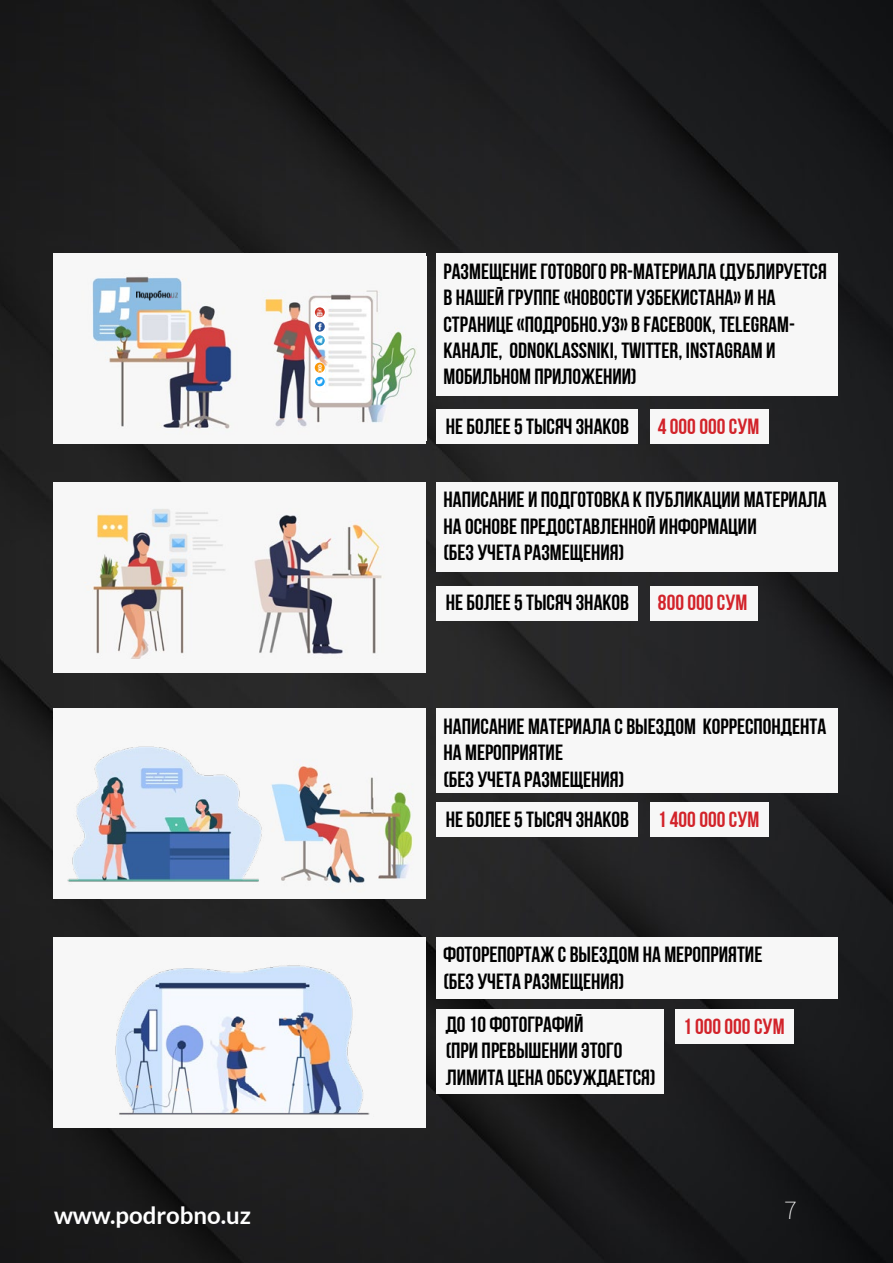
<style>
.page{position:relative;width:893px;height:1263px;background:#fff}
.page>*{position:absolute;margin:0;border:0;box-sizing:border-box;transform-origin:0 0}
.t1{font:200 27px "Source Sans Pro";color:#fff}
.t2{font:700 24px "Lato";color:#fff}
.t3{font:21.9px/26.2px "Bebas Neue Cyrillic";color:#000}
.t4{font:21.9px "Bebas Neue Cyrillic";color:#d2232a}
</style>
<div class="page">
<img style="left:0;top:0;width:893px;height:1263px">
<div style="left:53px;top:253px;width:373px;height:191px;background:#f7f7f7"></div>
<div style="left:53px;top:708px;width:373px;height:191px;background:#f7f7f7"></div>
<div style="left:53px;top:482px;width:373px;height:190px;background:#f7f7f7"></div>
<div style="left:53px;top:937px;width:373px;height:190px;background:#f7f7f7"></div>
<div style="left:436px;top:253px;width:402px;height:142px;background:#f7f7f7"></div>
<div style="left:436px;top:708px;width:402px;height:85px;background:#f7f7f7"></div>
<div style="left:436px;top:482px;width:402px;height:90px;background:#f7f7f7"></div>
<div style="left:436px;top:937px;width:402px;height:61px;background:#f7f7f7"></div>
<img style="left:92px;top:277px;width:324px;height:152px">
<div style="left:651px;top:409px;width:118px;height:35px;background:#f7f7f7"></div>
<div style="left:651px;top:803px;width:118px;height:34px;background:#f7f7f7"></div>
<div style="left:651px;top:586px;width:107px;height:34px;background:#f7f7f7"></div>
<div style="left:676px;top:1009px;width:118px;height:35px;background:#f7f7f7"></div>
<div style="left:436px;top:409px;width:201px;height:35px;background:#f7f7f7"></div>
<div style="left:436px;top:803px;width:201px;height:34px;background:#f7f7f7"></div>
<div style="left:436px;top:586px;width:201px;height:34px;background:#f7f7f7"></div>
<div style="left:436px;top:1009px;width:227px;height:84px;background:#f7f7f7"></div>
<div style="left:314px;top:307px;width:11px;height:34px;background:#fff"></div>
<svg style="left:314px;top:335px;width:12px;height:12px"></svg>
<div style="left:313px;top:362px;width:12px;height:12px;background:#fff;border-radius:50%"></div>
<div style="left:314px;top:366px;width:11px;height:25px;background:#fff"></div>
<svg style="left:315px;top:363px;width:10px;height:23px"></svg>
<svg style="left:315px;top:307px;width:10px;height:38px"></svg>
<img style="left:136px;top:291px;width:41px;height:9px">
<img style="left:93px;top:509px;width:289px;height:150px">
<img style="left:115px;top:965px;width:255px;height:150px">
<img style="left:274px;top:766px;width:139px;height:118px">
<img style="left:67px;top:746px;width:207px;height:136px">
<p class="t3" style="left:443px;top:258px;width:385px">РАЗМЕЩЕНИЕ ГОТОВОГО PR-МАТЕРИАЛА (ДУБЛИРУЕТСЯ В НАШЕЙ ГРУППЕ «НОВОСТИ УЗБЕКИСТАНА» И НА СТРАНИЦЕ «ПОДРОБНО.УЗ» В FACEBOOK, TELEGRAM-КАНАЛЕ, ODNOKLASSNIKI, TWITTER, INSTAGRAM И МОБИЛЬНОМ ПРИЛОЖЕНИИ)</p>
<p class="t3" style="left:446px;top:413px;width:185px">НЕ БОЛЕЕ 5 ТЫСЯЧ ЗНАКОВ</p>
<p class="t4" style="left:658px;top:414px;width:103px">4 000 000 СУМ</p>
<p class="t3" style="left:443px;top:487px;width:385px">НАПИСАНИЕ И ПОДГОТОВКА К ПУБЛИКАЦИИ МАТЕРИАЛА<br>НА ОСНОВЕ ПРЕДОСТАВЛЕННОЙ ИНФОРМАЦИИ<br>(БЕЗ УЧЕТА РАЗМЕЩЕНИЯ)</p>
<p class="t3" style="left:446px;top:589px;width:185px">НЕ БОЛЕЕ 5 ТЫСЯЧ ЗНАКОВ</p>
<p class="t4" style="left:658px;top:590px;width:91px">800 000 СУМ</p>
<p class="t3" style="left:443px;top:713px;width:384px">НАПИСАНИЕ МАТЕРИАЛА С ВЫЕЗДОМ КОРРЕСПОНДЕНТА<br>НА МЕРОПРИЯТИЕ<br>(БЕЗ УЧЕТА РАЗМЕЩЕНИЯ)</p>
<p class="t3" style="left:446px;top:806px;width:185px">НЕ БОЛЕЕ 5 ТЫСЯЧ ЗНАКОВ</p>
<p class="t4" style="left:658px;top:807px;width:103px">1 400 000 СУМ</p>
<p class="t3" style="left:443px;top:941px;width:320px">ФОТОРЕПОРТАЖ С ВЫЕЗДОМ НА МЕРОПРИЯТИЕ (БЕЗ УЧЕТА РАЗМЕЩЕНИЯ)</p>
<p class="t3" style="left:446px;top:1011px;width:211px">ДО 10 ФОТОГРАФИЙ<br>(ПРИ ПРЕВЫШЕНИИ ЭТОГО<br>ЛИМИТА ЦЕНА ОБСУЖДАЕТСЯ)</p>
<p class="t4" style="left:683px;top:1014px;width:103px">1 000 000 СУМ</p>
<p class="t2" style="left:54px;top:1201px;width:199px">www.podrobno.uz</p>
<p class="t1" style="left:784px;top:1193px;width:14px">7</p>
</div>
